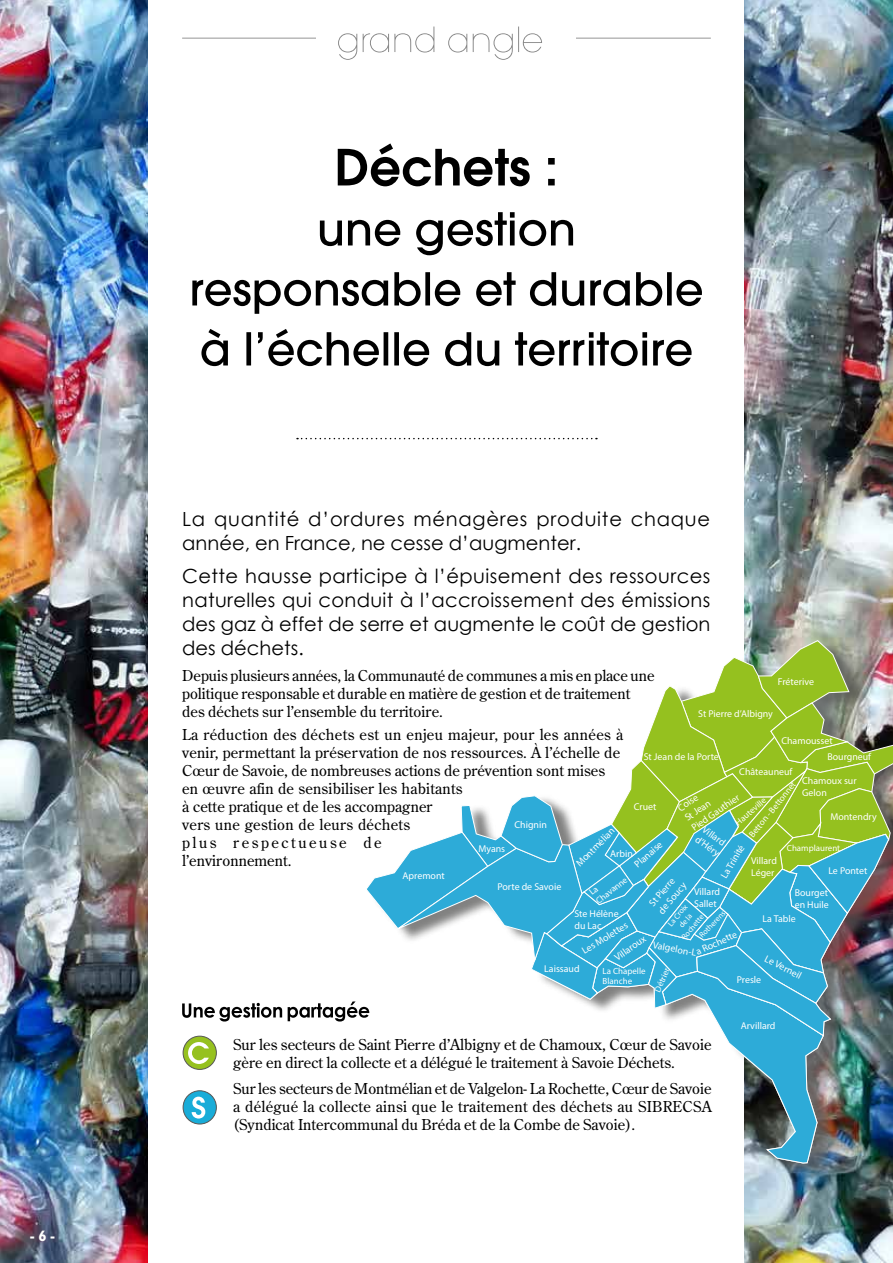
<style>
.page{position:relative;width:893px;height:1263px;background:#fff}
.page>*{position:absolute;margin:0;border:0;box-sizing:border-box;transform-origin:0 0}
.t1{font:19.5px/24px "Century Gothic";color:#000;text-align:justify}
.t2{font:19.5px/24px "Century Gothic";letter-spacing:.04em;color:#000}
.t3{font:15px/18px "Century Old Style";letter-spacing:.005em;color:#000}
.t4{font:700 15px "Gill Sans";color:#fff}
.t5{font:9.9px/11.9px "Myriad Pro";color:#fff}
.t6{font:8.85px/10.8px "Myriad Pro";color:#fff}
.t7{font:7.95px/9.4px "Myriad Pro";color:#fff;text-align:center}
</style>
<div class="page">
<img style="left:0;top:0;width:893px;height:1263px">
<div style="left:149px;top:0;width:595px;height:1263px;background:#fff"></div>
<svg style="left:201px;top:329px;width:491px;height:37px"></svg>
<svg style="left:192px;top:272px;width:510px;height:42px"></svg>
<svg style="left:320px;top:212px;width:253px;height:43px"></svg>
<svg style="left:338px;top:143px;width:217px;height:43px"></svg>
<hr style="left:182px;top:38px;width:529px;height:1px;background:#969695">
<div style="left:317px;top:16px;width:259px;height:43px;background:#fff"></div>
<svg style="left:338px;top:27px;width:204px;height:33px"></svg>
<svg style="left:297px;top:438px;width:300px;height:1px"></svg>
<div style="left:371px;top:640px;width:522px;height:539px;background:#575756;opacity:.75"></div>
<svg style="left:182px;top:639px;width:711px;height:525px"></svg>
<p class="t4" style="left:30px;top:1227px;width:27px">- 6 -</p>
<h1 class="t2" style="left:182px;top:507px;width:530px">La quantité d’ordures ménagères produite chaque année, en France, ne cesse d’augmenter.</h1>
<h1 class="t1" style="left:182px;top:563px;width:530px">Cette hausse participe à l’épuisement des ressources naturelles qui conduit à l’accroissement des émissions des gaz à effet de serre et augmente le coût de gestion des déchets.</h1>
<p class="t3" style="left:182px;top:667px;width:474px">Depuis plusieurs années, la Communauté de communes a mis en place une politique responsable et durable en matière de gestion et de traitement des déchets sur l’ensemble du territoire.</p>
<p class="t3" style="left:182px;top:725px;width:443px">La réduction des déchets est un enjeu majeur, pour les années à venir, permettant la préservation de nos ressources. À l’échelle de Cœur de Savoie, de nombreuses actions de prévention sont mises en œuvre afin de sensibiliser les habitants<br>à cette pratique et de les accompagner<br>vers une gestion de leurs déchets<br>plus respectueuse de<br>l’environnement.</p>
<p class="t5" style="left:778px;top:675px;width:38px">Fréterive</p>
<p class="t5" style="left:698px;top:707px;width:76px">St Pierre d’Albigny</p>
<p class="t5" style="left:827px;top:732px;width:45px;line-height:16.4px;text-indent:-46px">Chamousset<br>Bourgneuf</p>
<p class="t5" style="left:739px;top:765px;width:55px">Châteauneuf</p>
<p class="t5" style="left:675px;top:804px;width:58px;rotate:-35deg">Coise<br>St Jean<br>Pied Gauthier</p>
<p class="t5" style="left:644px;top:751px;width:77px">St Jean de la Porte</p>
<p class="t6" style="left:746px;top:833px;width:70px;rotate:-51deg">Betton - Bettonnet</p>
<p class="t5" style="left:802px;top:775px;width:56px">Chamoux sur<br>Gelon</p>
<p class="t6" style="left:733px;top:819px;width:39px;rotate:-41deg">Hauteville</p>
<p class="t5" style="left:634px;top:801px;width:24px">Cruet</p>
<p class="t5" style="left:830px;top:811px;width:48px">Montendry</p>
<p class="t6" style="left:787px;top:842px;width:55px">Champlaurent</p>
<p class="t5" style="left:514px;top:819px;width:34px">Chignin</p>
<p class="t5" style="left:707px;top:823px;width:29px;rotate:36deg">Villard d’Héry</p>
<p class="t5" style="left:573px;top:860px;width:52px;rotate:-45deg">Montmélian</p>
<p class="t5" style="left:610px;top:847px;width:24px">Arbin</p>
<p class="t5" style="left:632px;top:861px;width:35px;rotate:-41deg">Planaise</p>
<p class="t6" style="left:587px;top:889px;width:39px;rotate:-38deg">La<br>Chavanne</p>
<p class="t5" style="left:574px;top:907px;width:46px">Ste Hélène du Lac</p>
<p class="t5" style="left:544px;top:962px;width:37px">Laissaud</p>
<p class="t5" style="left:718px;top:875px;width:39px;rotate:-60deg">La Trinité</p>
<p class="t5" style="left:478px;top:842px;width:28px">Myans</p>
<p class="t5" style="left:751px;top:855px;width:27px">Villard<br>Léger</p>
<p class="t5" style="left:828px;top:864px;width:40px">Le Pontet</p>
<p class="t5" style="left:403px;top:869px;width:44px">Apremont</p>
<p class="t5" style="left:646px;top:901px;width:39px;rotate:-50deg">St Pierre de Soucy</p>
<p class="t5" style="left:497px;top:880px;width:65px">Porte de Savoie</p>
<p class="t5" style="left:694px;top:885px;width:27px">Villard<br>Sallet</p>
<p class="t5" style="left:795px;top:886px;width:36px">Bourget en Huile</p>
<p class="t5" style="left:763px;top:912px;width:35px">La Table</p>
<p class="t5" style="left:768px;top:952px;width:41px;rotate:27deg">Le Verneil</p>
<p class="t5" style="left:737px;top:974px;width:26px">Presle</p>
<p class="t5" style="left:741px;top:1020px;width:36px">Arvillard</p>
<p class="t7" style="left:665px;top:922px;width:31px;rotate:-49deg">La Croix de la<br>Rochette</p>
<p class="t7" style="left:697px;top:932px;width:35px;rotate:-45deg">Rotherens</p>
<p class="t5" style="left:580px;top:946px;width:53px;rotate:-31deg">Les Molettes</p>
<p class="t5" style="left:654px;top:939px;width:45px;rotate:10deg">Valgelon-L</p>
<p class="t5" style="left:694px;top:947px;width:46px;rotate:-25deg">a Rochette</p>
<p class="t5" style="left:612px;top:953px;width:37px;rotate:-35deg">Villaroux</p>
<p class="t6" style="left:603px;top:965px;width:45px">La Chapelle<br>Blanche</p>
<p class="t6" style="left:652px;top:989px;width:27px;rotate:-67deg">Détrier</p>
<p class="t3" style="left:233px;top:1035px;width:480px">Sur les secteurs de Saint Pierre d’Albigny et de Chamoux, Cœur de Savoie gère en direct la collecte et a délégué le traitement à Savoie Déchets.</p>
<p class="t3" style="left:233px;top:1080px;width:480px;text-align:justify">Sur les secteurs de Montmélian et de Valgelon- La Rochette, Cœur de Savoie a délégué la collecte ainsi que le traitement des déchets au SIBRECSA (Syndicat Intercommunal du Bréda et de la Combe de Savoie).</p>
</div>
